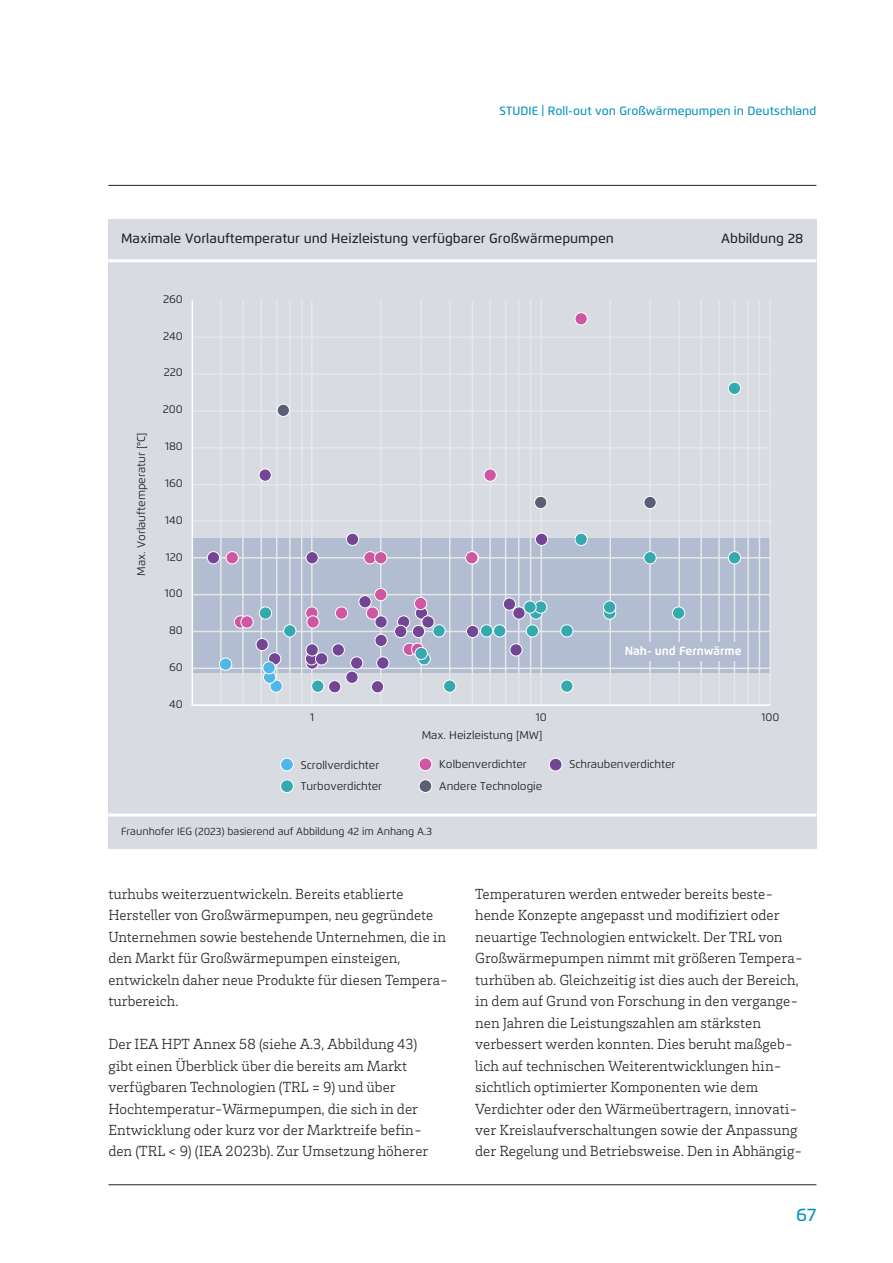
<style>
.page{position:relative;width:893px;height:1263px;background:#fff}
.page>*{position:absolute;margin:0;border:0;box-sizing:border-box;transform-origin:0 0}
.t1{font:500 18px "Flexo";color:#008fc0}
.Bodytext{font:300 15px/21.5px "Brix Slab";color:#231f20}
.t2{font:500 13.5px "Flexo";color:#231f20}
.t3{font:500 12px "Flexo";letter-spacing:.005em;color:#008fc0}
.t4{font:700 12px "Flexo";color:#fff}
.t5{font:11.25px "Flexo";color:#231f20}
.t6{font:10.5px "Flexo";letter-spacing:-.005em;color:#231f20}
</style>
<div class="page">
<hr style="left:108px;top:1184px;width:708px;height:1px;background:#231f20">
<hr style="left:108px;top:185px;width:708px;height:1px;background:#231f20">
<div style="left:108px;top:219px;width:708px;height:629px;background:#d9dbe3"></div>
<hr style="left:108px;top:259px;width:708px;height:3px;background:#fff">
<hr style="left:108px;top:813px;width:708px;height:3px;background:#fff">
<div style="left:281px;top:758px;width:12px;height:13px;background:#50b7e8;border-radius:50%"></div>
<div style="left:280px;top:758px;width:14px;height:13px;border:1px solid #fff;border-radius:50%"></div>
<div style="left:419px;top:758px;width:13px;height:13px;background:#cf56a0;border-radius:50%"></div>
<div style="left:419px;top:757px;width:13px;height:14px;border:1px solid #fff;border-radius:50%"></div>
<div style="left:549px;top:758px;width:13px;height:13px;background:#734695;border-radius:50%"></div>
<div style="left:549px;top:758px;width:13px;height:13px;border:1px solid #fff;border-radius:50%"></div>
<div style="left:281px;top:780px;width:12px;height:12px;background:#36a9af;border-radius:50%"></div>
<div style="left:280px;top:779px;width:14px;height:14px;border:1px solid #fff;border-radius:50%"></div>
<div style="left:419px;top:780px;width:13px;height:12px;background:#595f75;border-radius:50%"></div>
<div style="left:419px;top:779px;width:13px;height:14px;border:1px solid #fff;border-radius:50%"></div>
<svg style="left:191px;top:300px;width:580px;height:406px"></svg>
<p class="t3" style="left:499px;top:103px;width:319px">STUDIE | Roll-out von Großwärmepumpen in Deutschland</p>
<p class="t2" style="left:121px;top:230px;width:494px">Maximale Vorlauftemperatur und Heizleistung verfügbarer Großwärmepumpen</p>
<p class="t2" style="left:721px;top:230px;width:84px">Abbildung 28</p>
<p class="t5" style="left:163px;top:293px;width:21px">260</p>
<p class="t5" style="left:163px;top:329px;width:21px">240</p>
<p class="t5" style="left:164px;top:366px;width:21px">220</p>
<p class="t5" style="left:135px;top:576px;width:145px;rotate:-90deg">Max. Vorlauftemperatur [°C]</p>
<p class="t5" style="left:163px;top:402px;width:22px">200</p>
<p class="t5" style="left:165px;top:439px;width:19px">180</p>
<p class="t5" style="left:165px;top:476px;width:19px">160</p>
<p class="t5" style="left:165px;top:513px;width:19px">140</p>
<p class="t5" style="left:166px;top:550px;width:18px">120</p>
<p class="t5" style="left:165px;top:586px;width:19px">100</p>
<p class="t5" style="left:169px;top:623px;width:15px">80</p>
<p class="t5" style="left:169px;top:660px;width:15px">60</p>
<p class="t5" style="left:169px;top:697px;width:15px">40</p>
<p class="t4" style="left:625px;top:644px;width:118px">Nah- und Fernwärme</p>
<p class="t5" style="left:310px;top:710px;width:5px">1</p>
<p class="t5" style="left:536px;top:710px;width:12px">10</p>
<p class="t5" style="left:761px;top:710px;width:19px">100</p>
<p class="t5" style="left:422px;top:728px;width:122px">Max. Heizleistung [MW]</p>
<p class="t5" style="left:301px;top:758px;width:80px">Scrollverdichter</p>
<p class="t5" style="left:439px;top:758px;width:89px">Kolbenverdichter</p>
<p class="t5" style="left:569px;top:758px;width:108px">Schraubenverdichter</p>
<p class="t5" style="left:301px;top:779px;width:83px">Turboverdichter</p>
<p class="t5" style="left:439px;top:779px;width:104px">Andere Technologie</p>
<p class="t6" style="left:121px;top:824px;width:312px">Fraunhofer IEG (2023) basierend auf Abbildung 42 im Anhang A.3</p>
<p class="Bodytext" style="left:108px;top:883px;width:341px">turhubs weiterzuentwickeln. Bereits etablierte Hersteller von Großwärmepumpen, neu gegründete Unternehmen sowie bestehende Unternehmen, die in den Markt für Großwärmepumpen einsteigen, entwickeln daher neue Produkte für diesen Tempera&shy;turbereich.</p>
<p class="Bodytext" style="left:108px;top:1033px;width:321px">Der IEA HPT Annex 58 (siehe A.3, Abbildung 43) gibt einen Überblick über die bereits am Markt verfügbaren Technologien (TRL = 9) und über Hochtemperatur-Wärmepumpen, die sich in der Entwicklung oder kurz vor der Marktreife befin&shy;den (TRL &lt; 9) (IEA 2023b). Zur Umsetzung höherer</p>
<p class="Bodytext" style="left:475px;top:883px;width:329px">Temperaturen werden entweder bereits beste&shy;hende Konzepte angepasst und modifiziert oder neuartige Technologien entwickelt. Der TRL von Großwärmepumpen nimmt mit größeren Tempera&shy;turhüben ab. Gleichzeitig ist dies auch der Bereich, in dem auf Grund von Forschung in den vergange&shy;nen Jahren die Leistungszahlen am stärksten verbessert werden konnten. Dies beruht maßgeb&shy;lich auf technischen Weiterentwicklungen hin&shy;sichtlich optimierter Komponenten wie dem Verdichter oder den Wärmeübertragern, innovati&shy;ver Kreislaufverschaltungen sowie der Anpassung der Regelung und Betriebsweise. Den in Abhängig-</p>
<p class="t1" style="left:796px;top:1203px;width:22px">67</p>
</div>
